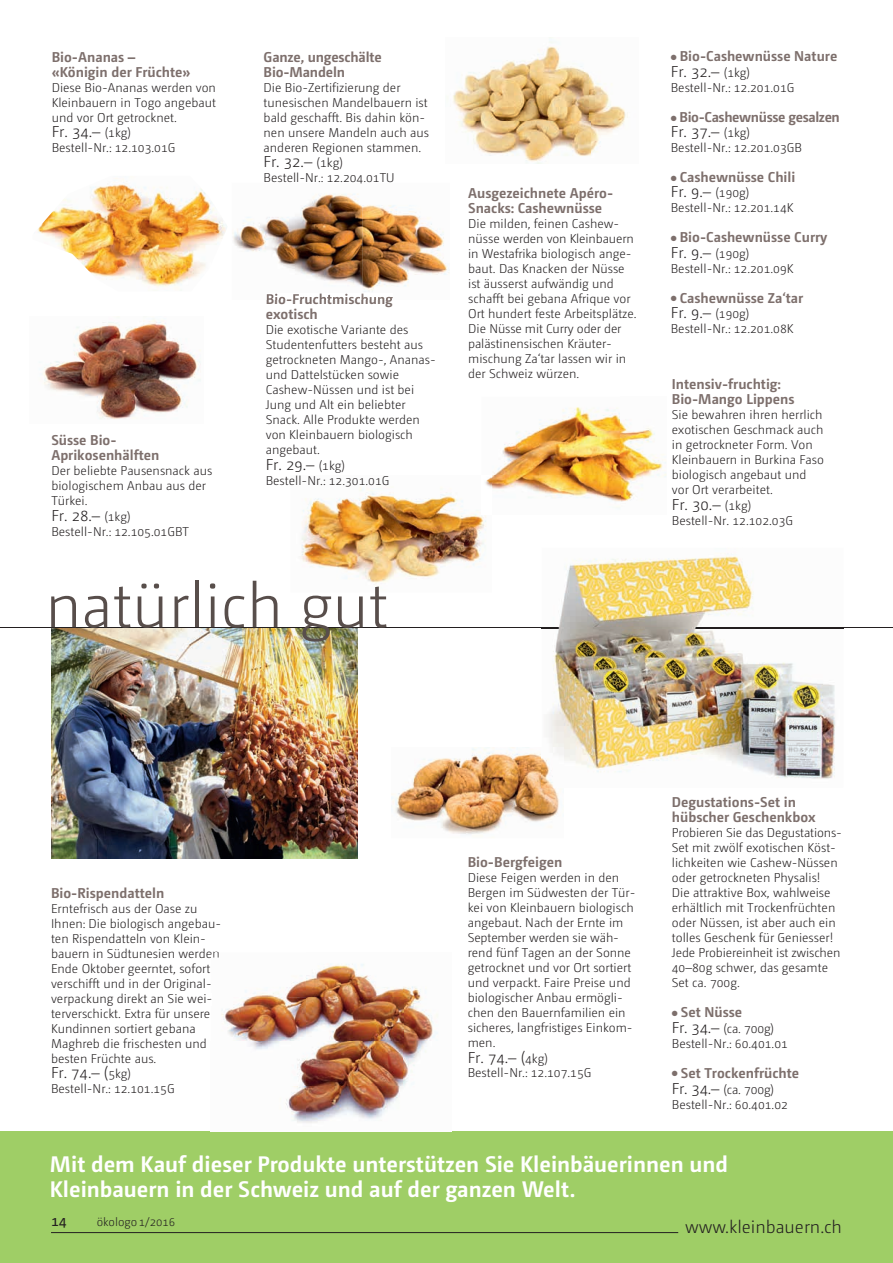
<style>
.page{position:relative;width:893px;height:1263px;background:#fff}
.page>*{position:absolute;margin:0;border:0;box-sizing:border-box;transform-origin:0 0}
.t1{font:300 63px "Camingo Dos Pro";color:#584e4b}
.t2{font:700 22.5px/25.5px "Camingo Dos";color:#fff}
.t3{font:300 18px "Camingo Dos Pro";color:#231f20}
.t4{font:300 15.75px "Camingo Dos Pro";color:#231f20}
.t5{font:15px "Camingo Dos Pro";color:#231f20}
.t6{font:700 14.25px/15px "Camingo Dos";color:#7d6f6c}
.t7{font:700 14.25px "Camingo Dos";letter-spacing:-.025em;color:#7d6f6c}
.t8{font:300 12.75px/15px "Camingo Dos Pro";color:#231f20}
.t9{font:300 12px "Camingo Dos Pro";color:#231f20}
.s1{font-size:12.75px}
.s2{font-size:15.75px}
</style>
<div class="page">
<img style="left:391px;top:747px;width:168px;height:88px">
<img style="left:51px;top:628px;width:306px;height:230px">
<img style="left:301px;top:487px;width:185px;height:97px">
<div style="left:0;top:1131px;width:893px;height:132px;background:#9fce66"></div>
<hr style="left:0;top:627px;width:893px;height:1px;background:#231f20">
<hr style="left:51px;top:1232px;width:627px;height:1px;background:#231f20">
<img style="left:37px;top:178px;width:190px;height:110px">
<img style="left:43px;top:319px;width:158px;height:101px">
<img style="left:232px;top:194px;width:218px;height:106px">
<img style="left:267px;top:294px;width:126px;height:6px">
<img style="left:482px;top:407px;width:184px;height:107px">
<img style="left:453px;top:42px;width:175px;height:122px">
<img style="left:221px;top:964px;width:217px;height:159px">
<img style="left:211px;top:1131px;width:240px;height:1px">
<svg style="left:211px;top:952px;width:8px;height:6px"></svg>
<img style="left:542px;top:556px;width:301px;height:223px">
<img style="left:542px;top:747px;width:22px;height:41px">
<img style="left:542px;top:627px;width:301px;height:1px">
<p class="t6" style="left:52px;top:49px;width:140px">Bio-Ananas – «Königin der Früchte»</p>
<p class="t8" style="left:52px;top:80px;width:166px;text-align:justify">Diese Bio-Ananas werden von Kleinbauern in Togo angebaut und vor Ort getrocknet.</p>
<p class="t4" style="left:52px;top:123px;width:81px">Fr. 34.– <span class="s1">(1kg)</span></p>
<p class="t8" style="left:52px;top:141px;width:125px">Bestell-Nr.: 12.103.01G</p>
<p class="t6" style="left:51px;top:432px;width:110px">Süsse Bio-<br>Aprikosenhälften</p>
<p class="t8" style="left:51px;top:463px;width:162px">Der beliebte Pausensnack aus biologischem Anbau aus der<br>Türkei.</p>
<p class="t4" style="left:51px;top:506px;width:81px">Fr. 28.– <span class="s1">(1kg)</span></p>
<p class="t8" style="left:51px;top:524px;width:139px">Bestell-Nr.: 12.105.01GBT</p>
<p class="t6" style="left:264px;top:49px;width:120px">Ganze, ungeschälte<br>Bio-Mandeln</p>
<p class="t8" style="left:264px;top:80px;width:167px">Die Bio-Zertifizierung der tunesischen Mandelbauern ist bald geschafft. Bis dahin kön&shy;nen unsere Mandeln auch aus anderen Regionen stammen.</p>
<p class="t4" style="left:264px;top:153px;width:81px">Fr. 32.– <span class="s1">(1kg)</span></p>
<p class="t8" style="left:264px;top:171px;width:132px">Bestell-Nr.: 12.204.01TU</p>
<p class="t6" style="left:266px;top:291px;width:129px">Bio-Fruchtmischung exotisch</p>
<p class="t8" style="left:266px;top:322px;width:172px">Die exotische Variante des<br>Studen tenfutters besteht aus getrockneten Mango-, Ananas&shy;und Dattelstücken sowie<br>Cashew-Nüssen und ist bei<br>Jung und Alt ein beliebter<br>Snack. Alle Produkte werden von Kleinbauern biologisch angebaut.</p>
<p class="t4" style="left:266px;top:455px;width:81px">Fr. 29.– <span class="s1">(1kg)</span></p>
<p class="t8" style="left:266px;top:473px;width:125px">Bestell-Nr.: 12.301.01G</p>
<h1 class="t1" style="left:45px;top:569px;width:345px">natürlich gut</h1>
<p class="t6" style="left:468px;top:185px;width:147px">Ausgezeichnete Apéro-<br>Snacks: Cashewnüsse</p>
<p class="t8" style="left:468px;top:216px;width:170px">Die milden, feinen Cashew&shy;nüsse werden von Kleinbauern in Westafrika biologisch an ge&shy;baut. Das Knacken der Nüsse ist äusserst aufwändig und schafft bei gebana Afrique vor<br>Ort hundert feste Arbeitsplätze.<br>Die Nüsse mit Curry oder der paläs tinensischen Kräu ter - mischung Za‘tar lassen wir in der Schweiz würzen.</p>
<p class="t6" style="left:671px;top:49px;width:168px">● Bio-Cashewnüsse Nature</p>
<p class="t4" style="left:671px;top:63px;width:81px">Fr. 32.– <span class="s1">(1kg)</span></p>
<p class="t8" style="left:671px;top:80px;width:125px">Bestell-Nr.: 12.201.01G</p>
<p class="t7" style="left:671px;top:109px;width:171px">● Bio-Cashewnüsse gesalzen</p>
<p class="t4" style="left:671px;top:123px;width:81px">Fr. 37.– <span class="s1">(1kg)</span></p>
<p class="t8" style="left:671px;top:140px;width:133px">Bestell-Nr.: 12.201.03GB</p>
<p class="t6" style="left:671px;top:169px;width:126px">● Cashewnüsse Chili</p>
<p class="t4" style="left:671px;top:183px;width:80px">Fr. 9.– <span class="s1">(190g)</span></p>
<p class="t8" style="left:671px;top:200px;width:124px">Bestell-Nr.: 12.201.14K</p>
<p class="t6" style="left:671px;top:229px;width:158px">● Bio-Cashewnüsse Curry</p>
<p class="t4" style="left:671px;top:243px;width:80px">Fr. 9.– <span class="s1">(190g)</span></p>
<p class="t8" style="left:671px;top:261px;width:124px">Bestell-Nr.: 12.201.09K</p>
<p class="t6" style="left:671px;top:290px;width:134px">● Cashewnüsse Za‘tar</p>
<p class="t4" style="left:671px;top:303px;width:80px">Fr. 9.– <span class="s1">(190g)</span></p>
<p class="t8" style="left:671px;top:321px;width:124px">Bestell-Nr.: 12.201.08K</p>
<p class="t6" style="left:672px;top:376px;width:124px">Intensiv-fruchtig:<br>Bio-Mango Lippens</p>
<p class="t8" style="left:672px;top:407px;width:154px">Sie bewahren ihren herrlich exotischen Geschmack auch in getrockneter Form. Von<br>Kleinbauern in Burkina Faso biologisch angebaut und vor Ort verarbeitet.</p>
<p class="t4" style="left:672px;top:495px;width:81px">Fr. 30.– <span class="s1">(1kg)</span></p>
<p class="t8" style="left:672px;top:513px;width:123px">Bestell-Nr. 12.102.03G</p>
<p class="t6" style="left:51px;top:885px;width:115px">Bio-Rispendatteln</p>
<p class="t8" style="left:51px;top:901px;width:172px">Erntefrisch aus der Oase zu<br>Ihnen: Die biologisch angebau&shy;ten Rispendatteln von Klein&shy;bauern in Südtunesien werden<br>Ende Oktober geerntet, sofort verschifft und in der Original&shy;verpackung direkt an Sie wei&shy;terverschickt. Extra für unsere<br>Kundinnen sortiert gebana<br>Maghreb die frischesten und besten Früchte aus.</p>
<p class="t4" style="left:51px;top:1064px;width:82px">Fr. 74.– (<span class="s1">5kg)</span></p>
<p class="t8" style="left:51px;top:1081px;width:125px">Bestell-Nr.: 12.101.15G</p>
<p class="t6" style="left:468px;top:854px;width:96px">Bio-Bergfeigen</p>
<p class="t8" style="left:468px;top:870px;width:169px">Diese Feigen werden in den<br>Bergen im Südwesten der Tür&shy;kei von Kleinbauern biologisch angebaut. Nach der Ernte im<br>September werden sie wäh&shy;rend fünf Tagen an der Sonne getrocknet und vor Ort sortiert und verpackt. Faire Preise und biologischer Anbau ermögli&shy;chen den Bauernfamilien ein sicheres, langfristiges Einkom&shy;men.</p>
<p class="t4" style="left:468px;top:1048px;width:82px">Fr. 74.– (<span class="s1">4kg)</span></p>
<p class="t8" style="left:468px;top:1065px;width:125px">Bestell-Nr.: 12.107.15G</p>
<p class="t6" style="left:672px;top:794px;width:145px">Degustations-Set in hübscher Geschenkbox</p>
<p class="t8" style="left:672px;top:825px;width:172px">Probieren Sie das Degustations-<br>Set mit zwölf exotischen Köst&shy;lichkeiten wie Cashew-Nüssen oder getrockneten Physalis!<br>Die attraktive Box, wahlweise er hältlich mit Trockenfrüchten oder Nüssen, ist aber auch ein tolles Geschenk für Geniesser!<br>Jede Probiereinheit ist zwischen<br>40–80g schwer, das gesamte<br>Set ca. 700g.</p>
<p class="t6" style="left:672px;top:1004px;width:72px">● Set Nüsse</p>
<p class="t8" style="left:672px;top:1021px;width:118px"><span class="s2">Fr. 34.–</span> (ca. 700g)<br>Bestell-Nr.: 60.401.01</p>
<p class="t6" style="left:672px;top:1065px;width:129px">● Set Trockenfrüchte</p>
<p class="t8" style="left:672px;top:1082px;width:118px"><span class="s2">Fr. 34.–</span> (ca. 700g)<br>Bestell-Nr.: 60.401.02</p>
<h2 class="t2" style="left:50px;top:1151px;width:680px">Mit dem Kauf dieser Produkte unterstützen Sie Kleinbäuerinnen und<br>Kleinbauern in der Schweiz und auf der ganzen Welt.</h2>
<p class="t5" style="left:51px;top:1212px;width:17px">14</p>
<p class="t9" style="left:97px;top:1215px;width:80px">ökologo 1/2016</p>
<h3 class="t3" style="left:685px;top:1216px;width:158px">www.kleinbauern.ch</h3>
</div>
